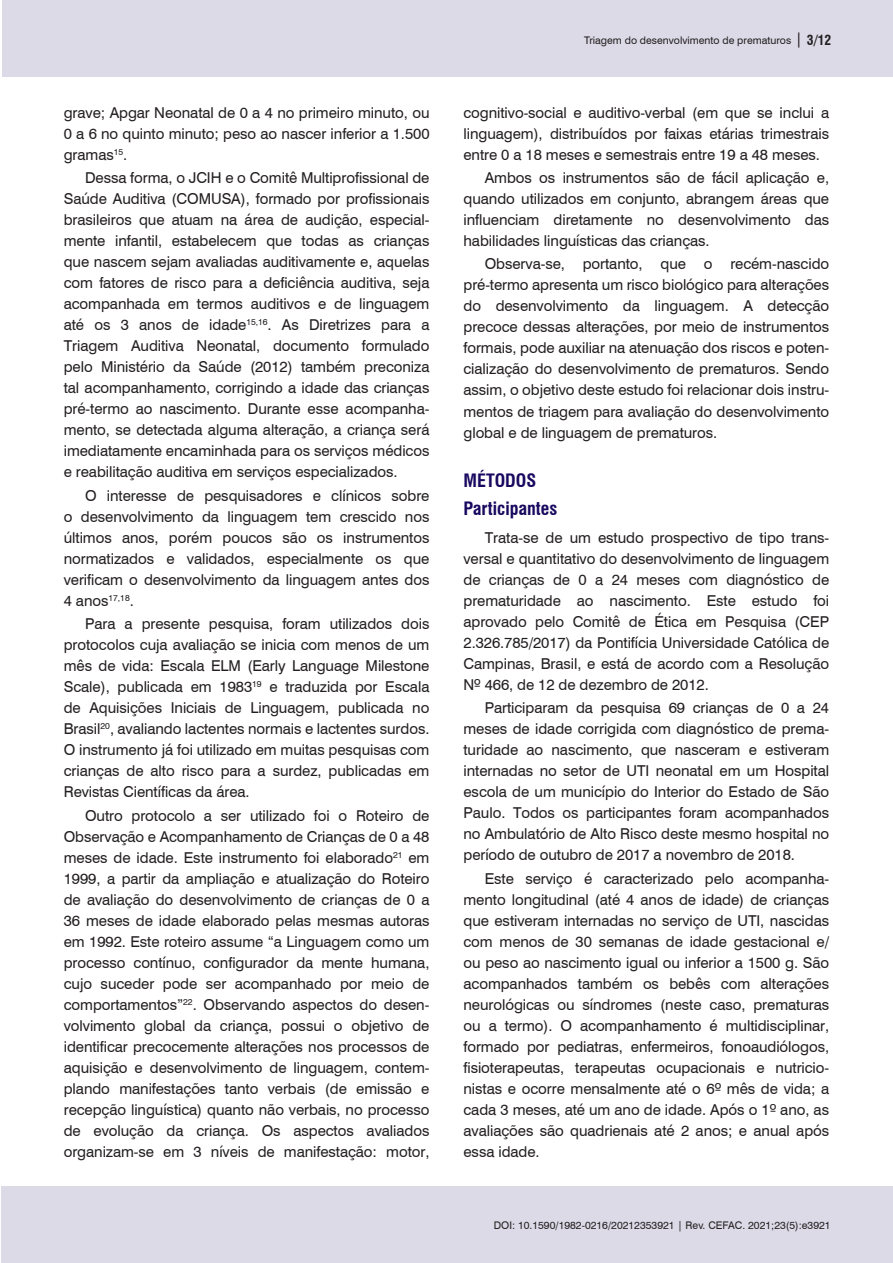
<style>
.page{position:relative;width:893px;height:1263px;background:#fff}
.page>*{position:absolute;margin:0;border:0;box-sizing:border-box;transform-origin:0 0}
.Nivel_2{font:700 condensed 18px "Swiss 721 BT";color:#18085f}
.Nivel_1{font:700 condensed 18px "Swiss 721 BT";color:#18085f}
.Corpo_do_texto{font:15px/21px "Swiss 721 BT";letter-spacing:-.005em;color:#231f20;text-align:justify}
.t1{font:10.5px "Swiss 721 BT";color:#231f20}
.s1{font-size:15px}
.s2{font-weight:700;font-stretch:condensed;font-size:13.5px}
</style>
<div class="page">
<div style="left:1px;top:1186px;width:892px;height:77px;background:#dcdae7"></div>
<div style="left:2px;top:0;width:891px;height:77px;background:#dcdae7"></div>
<p class="Corpo_do_texto" style="left:64px;top:102px;width:367px">grave; Apgar Neonatal de 0 a 4 no primeiro minuto, ou 0 a 6 no quinto minuto; peso ao nascer inferior a 1.500 gramas<sup>15</sup>.</p>
<p class="Corpo_do_texto" style="left:64px;top:167px;width:367px;text-indent:21px">Dessa forma, o JCIH e o Comitê Multiprofissional de Saúde Auditiva (COMUSA), formado por profissionais brasileiros que atuam na área de audição, especial&shy;mente infantil, estabelecem que todas as crianças que nascem sejam avaliadas auditivamente e, aquelas com fatores de risco para a deficiência auditiva, seja acompanhada em termos auditivos e de linguagem até os 3 anos de idade<sup>15,16</sup>. As Diretrizes para a Triagem Auditiva Neonatal, documento formulado pelo Ministério da Saúde (2012) também preconiza tal acompanhamento, corrigindo a idade das crianças pré-termo ao nascimento. Durante esse acompanha&shy;mento, se detectada alguma alteração, a criança será imediatamente encaminhada para os serviços médicos e reabilitação auditiva em serviços especializados.</p>
<p class="Corpo_do_texto" style="left:64px;top:485px;width:367px;text-indent:21px">O interesse de pesquisadores e clínicos sobre o desenvolvimento da linguagem tem crescido nos últimos anos, porém poucos são os instrumentos normatizados e validados, especialmente os que verificam o desenvolvimento da linguagem antes dos 4 anos<sup>17,18</sup>.</p>
<p class="Corpo_do_texto" style="left:64px;top:613px;width:367px;text-indent:21px">Para a presente pesquisa, foram utilizados dois protocolos cuja avaliação se inicia com menos de um mês de vida: Escala ELM (Early Language Milestone Scale), publicada em 1983<sup>19</sup> e traduzida por Escala de Aquisições Iniciais de Linguagem, publicada no Brasil<sup>20</sup>, avaliando lactentes normais e lactentes surdos.<br>O instrumento já foi utilizado em muitas pesquisas com crianças de alto risco para a surdez, publicadas em Revistas Científicas da área.</p>
<p class="Corpo_do_texto" style="left:64px;top:805px;width:367px;text-indent:21px">Outro protocolo a ser utilizado foi o Roteiro de Observação e Acompanhamento de Crianças de 0 a 48 meses de idade. Este instrumento foi elaborado<sup>21</sup> em 1999, a partir da ampliação e atualização do Roteiro de avaliação do desenvolvimento de crianças de 0 a 36 meses de idade elaborado pelas mesmas autoras em 1992. Este roteiro assume “a Linguagem como um processo contínuo, configurador da mente humana, cujo suceder pode ser acompanhado por meio de comportamentos”<sup>22</sup>. Observando aspectos do desen&shy;volvimento global da criança, possui o objetivo de identificar precocemente alterações nos processos de aquisição e desenvolvimento de linguagem, contem&shy;plando manifestações tanto verbais (de emissão e recepção linguística) quanto não verbais, no processo de evolução da criança. Os aspectos avaliados organizam-se em 3 níveis de manifestação: motor,</p>
<p class="t1" style="left:584px;top:34px;width:249px">Triagem do desenvolvimento de prematuros <span class="s1">|</span> <span class="s2">3/12</span></p>
<p class="Corpo_do_texto" style="left:463px;top:102px;width:367px">cognitivo-social e auditivo-verbal (em que se inclui a linguagem), distribuídos por faixas etárias trimestrais entre 0 a 18 meses e semestrais entre 19 a 48 meses.</p>
<p class="Corpo_do_texto" style="left:463px;top:167px;width:367px;text-indent:21px">Ambos os instrumentos são de fácil aplicação e, quando utilizados em conjunto, abrangem áreas que influenciam diretamente no desenvolvimento das habilidades linguísticas das crianças.</p>
<p class="Corpo_do_texto" style="left:463px;top:253px;width:367px;text-indent:21px">Observa-se, portanto, que o recém-nascido pré-termo apresenta um risco biológico para alterações do desenvolvimento da linguagem. A detecção precoce dessas alterações, por meio de instrumentos formais, pode auxiliar na atenuação dos riscos e poten&shy;cialização do desenvolvimento de prematuros. Sendo assim, o objetivo deste estudo foi relacionar dois instru&shy;mentos de triagem para avaliação do desenvolvimento global e de linguagem de prematuros.</p>
<p class="Nivel_1" style="left:463px;top:470px;width:74px">MÉTODOS</p>
<p class="Nivel_2" style="left:463px;top:498px;width:95px">Participantes</p>
<p class="Corpo_do_texto" style="left:463px;top:527px;width:367px;text-indent:21px">Trata-se de um estudo prospectivo de tipo trans&shy;versal e quantitativo do desenvolvimento de linguagem de crianças de 0 a 24 meses com diagnóstico de prematuridade ao nascimento. Este estudo foi aprovado pelo Comitê de Ética em Pesquisa (CEP 2.326.785/2017) da Pontifícia Universidade Católica de Campinas, Brasil, e está de acordo com a Resolução Nº 466, de 12 de dezembro de 2012.</p>
<p class="Corpo_do_texto" style="left:463px;top:697px;width:367px;text-indent:21px">Participaram da pesquisa 69 crianças de 0 a 24 meses de idade corrigida com diagnóstico de prema&shy;turidade ao nascimento, que nasceram e estiveram internadas no setor de UTI neonatal em um Hospital escola de um município do Interior do Estado de São Paulo. Todos os participantes foram acompanhados no Ambulatório de Alto Risco deste mesmo hospital no período de outubro de 2017 a novembro de 2018.</p>
<p class="Corpo_do_texto" style="left:463px;top:868px;width:367px;text-indent:21px">Este serviço é caracterizado pelo acompanha&shy;mento longitudinal (até 4 anos de idade) de crianças que estiveram internadas no serviço de UTI, nascidas com menos de 30 semanas de idade gestacional e/ ou peso ao nascimento igual ou inferior a 1500 g. São acompanhados também os bebês com alterações neurológicas ou síndromes (neste caso, prematuras ou a termo). O acompanhamento é multidisciplinar, formado por pediatras, enfermeiros, fonoaudiólogos, fisioterapeutas, terapeutas ocupacionais e nutricio&shy;nistas e ocorre mensalmente até o 6º mês de vida; a cada 3 meses, até um ano de idade. Após o 1º ano, as avaliações são quadrienais até 2 anos; e anual após essa idade.</p>
<p class="t1" style="left:494px;top:1218px;width:338px">DOI: 10.1590/1982-0216/20212353921 | Rev. CEFAC. 2021;23(5):e3921</p>
</div>
